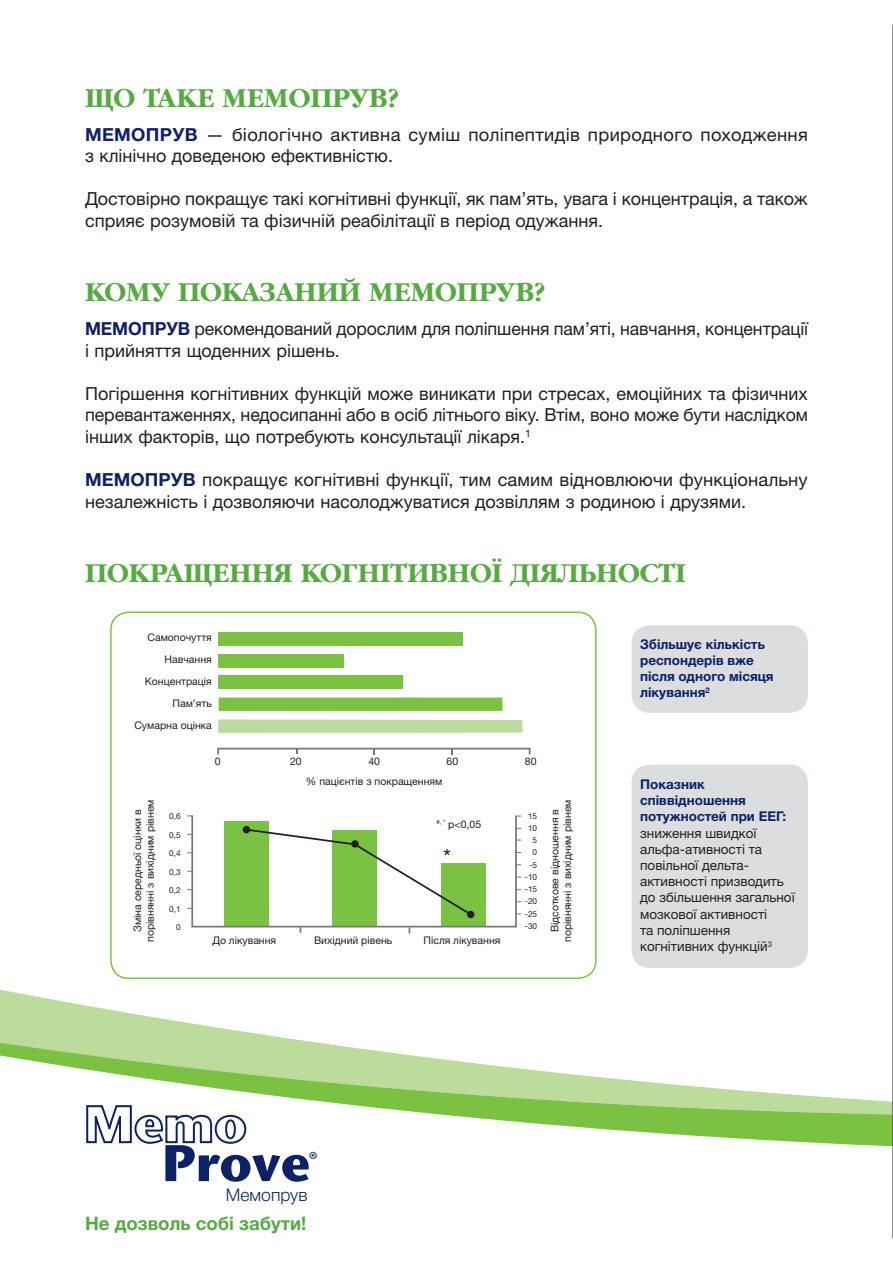
<style>
.page{position:relative;width:893px;height:1263px;background:#fff}
.page>*{position:absolute;margin:0;border:0;box-sizing:border-box;transform-origin:0 0}
.t1{font:700 28.5px "AG Saturday C";color:#56ab40}
.t2{font:22.5px "Helvetica Neue LTW1 G";color:#231f20}
.t3{font:700 18.6px "Helvetica Neue LTCYR";color:#56ab40}
.t4{font:18px/21.6px "Helvetica Neue LTW1 G";color:#231f20}
.t5{font:18px/21.6px "Helvetica Neue LTW1 G";letter-spacing:.02em;color:#231f20}
.t6{font:300 17.55px "Helvetica Neue Cyr";color:#0d2169}
.t7{font:13.5px/16.2px "Helvetica Neue LTW1 G";color:#231f20}
.t8{font:700 13.5px/16.2px "Helvetica Neue Cyr";color:#0d2169}
.t9{font:10.5px/21.9px "Helvetica Neue LTW1 G";color:#231f20;text-align:center}
.t10{font:8.25px/12.1px "Helvetica Neue LTW1 G";color:#231f20;text-align:right}
.s1{font-family:"Helvetica Neue LTCYR";font-weight:700;color:#0d2169}
</style>
<div class="page">
<svg style="left:0;top:989px;width:278px;height:48px"></svg>
<svg style="left:0;top:1037px;width:892px;height:110px"></svg>
<div style="left:110px;top:611px;width:487px;height:368px;border:2px solid #7bc142;border-radius:18px"></div>
<svg style="left:187px;top:815px;width:334px;height:118px"></svg>
<div style="left:632px;top:765px;width:176px;height:203px;background:#dcdddf;border-radius:18px"></div>
<div style="left:632px;top:625px;width:176px;height:88px;background:#dcdddf;border-radius:18px"></div>
<svg style="left:217px;top:748px;width:313px;height:6px"></svg>
<div style="left:218px;top:632px;width:245px;height:13px;background:#7bc142"></div>
<div style="left:218px;top:654px;width:126px;height:13px;background:#7bc142"></div>
<div style="left:218px;top:676px;width:185px;height:13px;background:#7bc142"></div>
<div style="left:219px;top:697px;width:284px;height:14px;background:#7bc142"></div>
<svg style="left:218px;top:719px;width:304px;height:14px;background:#bfdea2"></svg>
<svg style="left:86px;top:1105px;width:231px;height:77px"></svg>
<hr style="left:892px;top:25px;width:1px;height:1213px;background:#231f20">
<h1 class="t1" style="left:85px;top:83px;width:316px">ЩО ТАКЕ МЕМОПРУВ?</h1>
<p class="t5" style="left:85px;top:123px;width:724px"><span class="s1">МЕМОПРУВ</span> — біологічно активна суміш поліпептидів природного походження з клінічно доведеною ефективністю.</p>
<p class="t4" style="left:85px;top:188px;width:724px">Достовірно покращує такі когнітивні функції, як пам’ять, увага і концентрація, а також сприяє розумовій та фізичній реабілітації в період одужання.</p>
<h1 class="t1" style="left:85px;top:277px;width:462px">КОМУ ПОКАЗАНИЙ МЕМОПРУВ?</h1>
<p class="t4" style="left:85px;top:318px;width:724px"><span class="s1">МЕМОПРУВ</span> рекомендований дорослим для поліпшення пам’яті, навчання, концентрації і прийняття щоденних рішень.</p>
<p class="t4" style="left:85px;top:382px;width:724px;text-align:justify">Погіршення когнітивних функцій може виникати при стресах, емоційних та фізичних перевантаженнях, недосипанні або в осіб літнього віку. Втім, воно може бути наслідком інших факторів, що потребують консультації лікаря.<sup>1</sup></p>
<p class="t4" style="left:85px;top:469px;width:724px"><span class="s1">МЕМОПРУВ</span> покращує когнітивні функції, тим самим відновлюючи функціональну незалежність і дозволяючи насолоджуватися дозвіллям з родиною і друзями.</p>
<h1 class="t1" style="left:85px;top:558px;width:602px">ПОКРАЩЕННЯ КОГНІТИВНОЇ ДІЯЛЬНОСТІ</h1>
<p class="t9" style="left:134px;top:627px;width:79px;text-align:right">Самопочуття<br>Навчання<br>Концентрація<br>Пам’ять<br>Сумарна оцінка</p>
<p class="t9" style="left:215px;top:750px;width:7px">0</p>
<p class="t9" style="left:290px;top:750px;width:13px">20</p>
<p class="t9" style="left:368px;top:750px;width:13px">40</p>
<p class="t9" style="left:447px;top:750px;width:13px">60</p>
<p class="t9" style="left:525px;top:750px;width:13px">80</p>
<p class="t9" style="left:131px;top:942px;width:144px;line-height:12.6px;rotate:-90deg">Зміна середньої оцінки в порівнянні з вихідним рівнем</p>
<p class="t10" style="left:169px;top:810px;width:13px">0,6</p>
<p class="t10" style="left:169px;top:829px;width:13px">0,5</p>
<p class="t10" style="left:169px;top:847px;width:13px">0,4</p>
<p class="t10" style="left:169px;top:866px;width:13px">0,3</p>
<p class="t10" style="left:169px;top:884px;width:13px">0,2</p>
<p class="t10" style="left:169px;top:902px;width:13px">0,1</p>
<p class="t10" style="left:176px;top:921px;width:6px">0</p>
<p class="t9" style="left:306px;top:770px;width:138px">% пацієнтів з покращенням</p>
<p class="t9" style="left:436px;top:813px;width:46px"><sup>#,</sup> <sup>*</sup> p&lt;0,05</p>
<p class="t2" style="left:443px;top:843px;width:9px">*</p>
<p class="t9" style="left:212px;top:929px;width:65px">До лікування</p>
<p class="t9" style="left:314px;top:929px;width:80px">Вихідний рівень</p>
<p class="t9" style="left:424px;top:929px;width:78px">Після лікування</p>
<p class="t10" style="left:525px;top:810px;width:14px">15<br>10<br>5<br>0 -5 -10 -15 -20 -25 -30</p>
<p class="t9" style="left:548px;top:942px;width:144px;line-height:12.6px;rotate:-90deg">Відсоткове відношення в порівнянні з вихідним рівнем</p>
<p class="t8" style="left:640px;top:636px;width:135px">Збільшує кількість респондерів вже після одного місяця лікування<sup>2</sup></p>
<p class="t8" style="left:640px;top:776px;width:148px">Показник співвідношення потужностей при ЕЕГ:</p>
<p class="t7" style="left:640px;top:824px;width:156px">зниження швидкої альфа-ативності та повільної дельта&shy;активності призводить до збільшення загальної мозкової активності<br>та поліпшення когнітивних функцій<sup>3</sup></p>
<p class="t6" style="left:226px;top:1185px;width:83px">Мемопрув</p>
<p class="t3" style="left:85px;top:1212px;width:223px">Не дозволь собі забути!</p>
</div>
